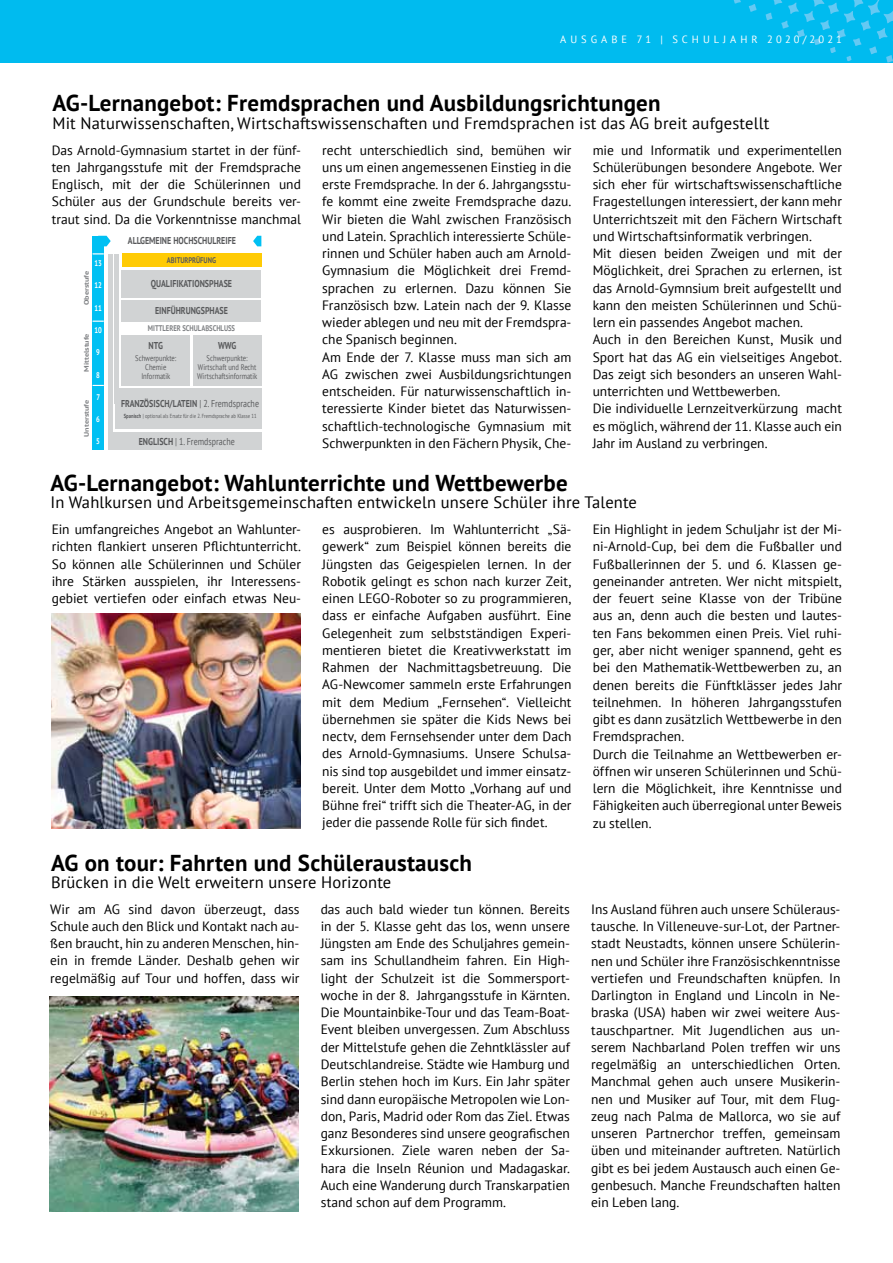
<style>
.page{position:relative;width:893px;height:1263px;background:#fff}
.page>*{position:absolute;margin:0;border:0;box-sizing:border-box;transform-origin:0 0}
.t1{font:700 22.95px "PT Sans";letter-spacing:.01em;color:#000}
.t2{font:16.5px "PT Sans";letter-spacing:.01em;color:#000}
.t3{font:13.5px/17.2px "PT Sans";color:#000;text-align:justify}
.t4{font:10.5px "PT Sans";letter-spacing:.38em;color:#fff}
.t5{font:700 9.9px "PT Sans";color:#58595b;scale:.8 1}
.t6{font:9.9px "PT Sans";color:#58595b;scale:.8 1}
.t7{font:8.25px/9.4px "PT Sans";color:#58595b;text-align:center;scale:.8 1}
.t8{font:700 8.25px "PT Sans";color:#808285;scale:.8 1}
.t9{font:700 8.25px "PT Sans";color:#58595b;scale:.8 1}
.t10{font:700 8.25px "PT Sans";color:#fff;scale:.8 1}
.t11{font:700 6.6px "PT Sans";color:#808285;scale:1.25 1}
.t12{font:5.85px "PT Sans";color:#58595b;scale:.8 1}
.s1{font-weight:400}
.s2{font-weight:700}
</style>
<div class="page">
<div style="left:122px;top:270px;width:139px;height:27px;background:#d1d3d4"></div>
<div style="left:122px;top:300px;width:139px;height:21px;background:#d1d3d4"></div>
<div style="left:108px;top:432px;width:153px;height:17px;background:#d1d3d4"></div>
<div style="left:115px;top:389px;width:146px;height:40px;background:#d1d3d4"></div>
<div style="left:122px;top:335px;width:68px;height:50px;background:#d1d3d4"></div>
<div style="left:193px;top:335px;width:68px;height:50px;background:#d1d3d4"></div>
<hr style="left:108px;top:254px;width:4px;height:186px;background:#d1d3d4">
<hr style="left:115px;top:254px;width:4px;height:149px;background:#d1d3d4">
<div style="left:122px;top:254px;width:139px;height:13px;background:#ffcb05"></div>
<div style="left:93px;top:236px;width:11px;height:213px;background:#00c0f3"></div>
<svg style="left:104px;top:236px;width:7px;height:10px"></svg>
<svg style="left:253px;top:236px;width:8px;height:10px"></svg>
<img style="left:51px;top:613px;width:249px;height:216px">
<img style="left:50px;top:997px;width:249px;height:215px">
<div style="left:0;top:0;width:893px;height:63px;background:#00bbef"></div>
<svg style="left:734px;top:0;width:7px;height:4px"></svg>
<svg style="left:749px;top:4px;width:8px;height:8px"></svg>
<svg style="left:765px;top:0;width:128px;height:63px"></svg>
<p class="t4" style="left:560px;top:33px;width:283px">AUSGABE 71 | SCHULJAHR 2020/2021</p>
<h1 class="t1" style="left:53px;top:88px;width:610px">AG-Lernangebot: Fremdsprachen und Ausbildungsrichtungen</h1>
<p class="t2" style="left:53px;top:112px;width:718px">Mit Naturwissenschaften, Wirtschaftswissenschaften und Fremdsprachen ist das AG breit aufgestellt</p>
<p class="t3" style="left:52px;top:141px;width:251px">Das Arnold-Gymnasium startet in der fünf&shy;ten Jahrgangsstufe mit der Fremdsprache Englisch, mit der die Schülerinnen und Schüler aus der Grundschule bereits ver&shy;traut sind. Da die Vorkenntnisse manchmal</p>
<p class="t3" style="left:322px;top:141px;width:251px;text-align:left">recht unterschiedlich sind, bemühen wir uns um einen angemessenen Einstieg in die erste Fremdsprache. In der 6. Jahrgangsstu&shy;fe kommt eine zweite Fremdsprache dazu.<br>Wir bieten die Wahl zwischen Französisch und Latein. Sprachlich interessierte Schüle&shy;rinnen und Schüler haben auch am Arnold-Gymnasium die Möglichkeit drei Fremd&shy;sprachen zu erlernen. Dazu können Sie Französisch bzw. Latein nach der 9. Klasse wieder ablegen und neu mit der Fremdspra&shy;che Spanisch beginnen.<br>Am Ende der 7. Klasse muss man sich am AG zwischen zwei Ausbildungsrichtungen entscheiden. Für naturwissenschaftlich in&shy;teressierte Kinder bietet das Naturwissen&shy;schaftlich-technologische Gymnasium mit Schwerpunkten in den Fächern Physik, Che-</p>
<p class="t3" style="left:593px;top:141px;width:251px;text-align:left">mie und Informatik und experimentellen Schülerübungen besondere Angebote. Wer sich eher für wirtschaftswissenschaftliche Fragestellungen interessiert, der kann mehr Unterrichtszeit mit den Fächern Wirtschaft und Wirtschaftsinformatik verbringen.<br>Mit diesen beiden Zweigen und mit der Möglichkeit, drei Sprachen zu erlernen, ist das Arnold-Gymnsium breit aufgestellt und kann den meisten Schülerinnen und Schü&shy;lern ein passendes Angebot machen.<br>Auch in den Bereichen Kunst, Musik und Sport hat das AG ein vielseitiges Angebot.<br>Das zeigt sich besonders an unseren Wahl&shy;unterrichten und Wettbewerben.<br>Die individuelle Lernzeitverkürzung macht es möglich, während der 11. Klasse auch ein Jahr im Ausland zu verbringen.</p>
<p class="t5" style="left:128px;top:234px;width:137px">ALLGEMEINE HOCHSCHULREIFE</p>
<p class="t9" style="left:167px;top:255px;width:63px">ABITURPRÜFUNG</p>
<p class="t10" style="left:94px;top:258px;width:11px">13</p>
<p class="t10" style="left:94px;top:280px;width:11px">12</p>
<p class="t10" style="left:94px;top:302px;width:11px">11</p>
<p class="t10" style="left:94px;top:325px;width:11px">10</p>
<p class="t10" style="left:96px;top:347px;width:6px">9</p>
<p class="t10" style="left:96px;top:369px;width:6px">8</p>
<p class="t10" style="left:96px;top:391px;width:6px">7</p>
<p class="t10" style="left:96px;top:414px;width:6px">6</p>
<p class="t10" style="left:96px;top:436px;width:6px">5</p>
<p class="t11" style="left:82px;top:305px;width:29px;rotate:-90deg">Oberstufe</p>
<p class="t5" style="left:151px;top:277px;width:103px">QUALIFIKATIONSPHASE</p>
<p class="t5" style="left:155px;top:304px;width:93px">EINFÜHRUNGSPHASE</p>
<p class="t8" style="left:148px;top:323px;width:110px">MITTLERER SCHULABSCHLUSS</p>
<p class="t11" style="left:82px;top:372px;width:32px;rotate:-90deg">Mittelstufe</p>
<p class="t5" style="left:149px;top:339px;width:19px">NTG</p>
<p class="t5" style="left:218px;top:339px;width:24px">WWG</p>
<p class="t7" style="left:135px;top:353px;width:53px">Schwerpunkte:<br>Chemie<br>Informatik</p>
<p class="t7" style="left:197px;top:353px;width:77px">Schwerpunkte:<br>Wirtschaft und Recht<br>Wirtschaftsinformatik</p>
<p class="t5" style="left:121px;top:397px;width:174px">FRANZÖSISCH/LATEIN <span class="s1">| 2. Fremdsprache</span></p>
<p class="t12" style="left:124px;top:412px;width:168px"><span class="s2">Spanisch</span> | optional als Ersatz für die 2. Fremdsprache ab Klasse 11</p>
<p class="t11" style="left:82px;top:437px;width:31px;rotate:-90deg">Unterstufe</p>
<p class="t6" style="left:139px;top:435px;width:122px"><span class="s2">ENGLISCH</span> | 1. Fremdsprache</p>
<h1 class="t1" style="left:50px;top:468px;width:519px">AG-Lernangebot: Wahlunterrichte und Wettbewerbe</h1>
<p class="t2" style="left:50px;top:492px;width:588px">In Wahlkursen und Arbeitsgemeinschaften entwickeln unsere Schüler ihre Talente</p>
<p class="t3" style="left:52px;top:520px;width:251px">Ein umfangreiches Angebot an Wahlunter&shy;richten flankiert unseren Pflichtunterricht.<br>So können alle Schülerinnen und Schüler ihre Stärken ausspielen, ihr Interessens&shy;gebiet vertiefen oder einfach etwas Neu-</p>
<p class="t3" style="left:322px;top:520px;width:251px">es ausprobieren. Im Wahlunterricht „Sä&shy;gewerk“ zum Beispiel können bereits die Jüngsten das Geigespielen lernen. In der Robotik gelingt es schon nach kurzer Zeit, einen LEGO-Roboter so zu programmieren, dass er einfache Aufgaben ausführt. Eine Gelegenheit zum selbstständigen Experi&shy;mentieren bietet die Kreativwerkstatt im Rahmen der Nachmittagsbetreuung. Die AG-Newcomer sammeln erste Erfahrungen mit dem Medium „Fernsehen“. Vielleicht übernehmen sie später die Kids News bei nectv, dem Fernsehsender unter dem Dach des Arnold-Gymnasiums. Unsere Schulsa&shy;nis sind top ausgebildet und immer einsatz&shy;bereit. Unter dem Motto „Vorhang auf und Bühne frei“ trifft sich die Theater-AG, in der jeder die passende Rolle für sich findet.</p>
<p class="t3" style="left:593px;top:520px;width:251px;text-align:left">Ein Highlight in jedem Schuljahr ist der Mi&shy;ni-Arnold-Cup, bei dem die Fußballer und Fußballerinnen der 5. und 6. Klassen ge&shy;geneinander antreten. Wer nicht mitspielt, der feuert seine Klasse von der Tribüne aus an, denn auch die besten und lautes&shy;ten Fans bekommen einen Preis. Viel ruhi&shy;ger, aber nicht weniger spannend, geht es bei den Mathematik-Wettbewerben zu, an denen bereits die Fünftklässer jedes Jahr teilnehmen. In höheren Jahrgangsstufen gibt es dann zusätzlich Wettbewerbe in den Fremdsprachen.<br>Durch die Teilnahme an Wettbewerben er&shy;öffnen wir unseren Schülerinnen und Schü&shy;lern die Möglichkeit, ihre Kenntnisse und Fähigkeiten auch überregional unter Beweis zu stellen.</p>
<h1 class="t1" style="left:51px;top:847px;width:423px">AG on tour: Fahrten und Schüleraustausch</h1>
<p class="t2" style="left:51px;top:871px;width:342px">Brücken in die Welt erweitern unsere Horizonte</p>
<p class="t3" style="left:50px;top:900px;width:251px">Wir am AG sind davon überzeugt, dass Schule auch den Blick und Kontakt nach au&shy;ßen braucht, hin zu anderen Menschen, hin&shy;ein in fremde Länder. Deshalb gehen wir regelmäßig auf Tour und hoffen, dass wir</p>
<p class="t3" style="left:321px;top:900px;width:251px">das auch bald wieder tun können. Bereits in der 5. Klasse geht das los, wenn unsere Jüngsten am Ende des Schuljahres gemein&shy;sam ins Schullandheim fahren. Ein High&shy;light der Schulzeit ist die Sommersport&shy;woche in der 8. Jahrgangsstufe in Kärnten.<br>Die Mountainbike-Tour und das Team-Boat-Event bleiben unvergessen. Zum Abschluss der Mittelstufe gehen die Zehntklässler auf Deutschlandreise. Städte wie Hamburg und Berlin stehen hoch im Kurs. Ein Jahr später sind dann europäische Metropolen wie Lon&shy;don, Paris, Madrid oder Rom das Ziel. Etwas ganz Besonderes sind unsere geografischen Exkursionen. Ziele waren neben der Sa&shy;hara die Inseln Réunion und Madagaskar.<br>Auch eine Wanderung durch Transkarpatien stand schon auf dem Programm.</p>
<p class="t3" style="left:591px;top:900px;width:251px">Ins Ausland führen auch unsere Schüleraus&shy;tausche. In Villeneuve-sur-Lot, der Partner&shy;stadt Neustadts, können unsere Schülerin&shy;nen und Schüler ihre Französischkenntnisse vertiefen und Freundschaften knüpfen. In Darlington in England und Lincoln in Ne&shy;braska (USA) haben wir zwei weitere Aus&shy;tauschpartner. Mit Jugendlichen aus un&shy;serem Nachbarland Polen treffen wir uns regelmäßig an unterschiedlichen Orten.<br>Manchmal gehen auch unsere Musikerin&shy;nen und Musiker auf Tour, mit dem Flug&shy;zeug nach Palma de Mallorca, wo sie auf unseren Partnerchor treffen, gemeinsam üben und miteinander auftreten. Natürlich gibt es bei jedem Austausch auch einen Ge&shy;genbesuch. Manche Freundschaften halten ein Leben lang.</p>
</div>
